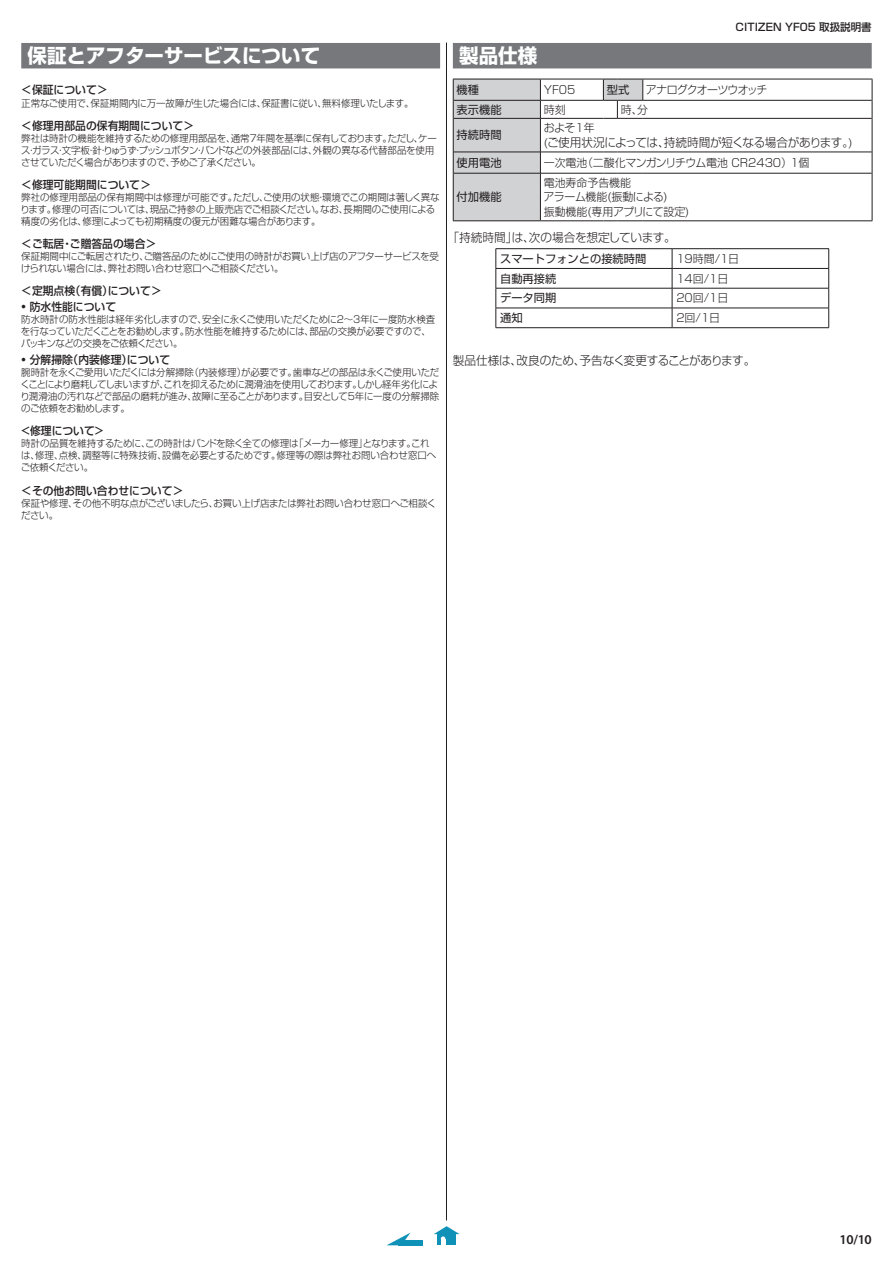
<style>
.page{position:relative;width:893px;height:1263px;background:#fff}
.page>*{position:absolute;margin:0;border:0;box-sizing:border-box;transform-origin:0 0}
.t1{font:700 19.5px "Shin Go Pro";color:#fff}
.t2{font:600 13.5px "Myriad Pro";color:#231f20}
.t3{font:300 12px "Shin Go Pro";letter-spacing:-.02em;color:#231f20}
.t4{font:500 11.25px "Shin Go Pro";color:#231f20;scale:.96 1}
.t5{font:300 11.25px/14.7px "Shin Go Pro";color:#231f20}
.t6{font:11.25px "Shin Go Pro";color:#231f20}
.t7{font:300 11.25px "Shin Go Pro";letter-spacing:-.09em;color:#231f20}
.t8{font:500 10.5px "Shin Go Pro";color:#231f20}
.t9{font:300 9.75px/12px "Shin Go Pro";letter-spacing:-.02em;color:#231f20}
.s1{font-size:11.25px}
</style>
<div class="page">
<svg style="left:434px;top:1226px;width:26px;height:19px"></svg>
<div style="left:398px;top:1240px;width:24px;height:5px;background:#1092b8"></div>
<svg style="left:387px;top:1232px;width:24px;height:13px"></svg>
<div style="left:453px;top:43px;width:419px;height:25px;background:#76787b"></div>
<hr style="left:643px;top:100px;width:229px;height:1px;background:#231f20">
<hr style="left:643px;top:118px;width:229px;height:1px;background:#231f20">
<hr style="left:643px;top:152px;width:229px;height:1px;background:#231f20">
<hr style="left:643px;top:79px;width:229px;height:1px;background:#231f20">
<svg style="left:872px;top:79px;width:1px;height:39px"></svg>
<hr style="left:872px;top:118px;width:1px;height:34px;background:#231f20">
<svg style="left:872px;top:152px;width:1px;height:21px"></svg>
<hr style="left:872px;top:173px;width:1px;height:47px;background:#231f20">
<hr style="left:643px;top:220px;width:229px;height:1px;background:#231f20">
<svg style="left:453px;top:79px;width:191px;height:142px"></svg>
<hr style="left:643px;top:173px;width:229px;height:1px;background:#231f20">
<hr style="left:496px;top:248px;width:176px;height:1px;background:#231f20">
<hr style="left:672px;top:248px;width:157px;height:1px;background:#231f20">
<hr style="left:496px;top:268px;width:176px;height:1px;background:#231f20">
<hr style="left:672px;top:268px;width:157px;height:1px;background:#231f20">
<hr style="left:496px;top:288px;width:176px;height:1px;background:#231f20">
<hr style="left:672px;top:288px;width:157px;height:1px;background:#231f20">
<hr style="left:496px;top:308px;width:176px;height:1px;background:#231f20">
<svg style="left:496px;top:249px;width:1px;height:78px"></svg>
<hr style="left:672px;top:308px;width:157px;height:1px;background:#231f20">
<svg style="left:672px;top:249px;width:1px;height:78px"></svg>
<svg style="left:828px;top:249px;width:1px;height:78px"></svg>
<hr style="left:496px;top:327px;width:176px;height:1px;background:#231f20">
<hr style="left:672px;top:327px;width:157px;height:1px;background:#231f20">
<div style="left:21px;top:43px;width:419px;height:25px;background:#76787b"></div>
<hr style="left:446px;top:43px;width:1px;height:1177px;background:#231f20">
<h1 class="t1" style="left:28px;top:40px;width:294px">保証とアフターサービスについて</h1>
<p class="t4" style="left:21px;top:81px;width:92px">＜保証について＞</p>
<p class="t9" style="left:21px;top:96px;width:394px">正常なご使用で、保証期間内に万一故障が生じた場合には、保証書に従い、無料修理いたします。</p>
<p class="t4" style="left:21px;top:116px;width:182px">＜修理用部品の保有期間について＞</p>
<p class="t9" style="left:21px;top:131px;width:417px">弊社は時計の機能を維持するための修理用部品を、通常７年間を基準に保有しております。ただし、ケース・ガラス・文字板・針・りゅうず・プッシュボタン・バンドなどの外装部品には、外観の異なる代替部品を使用させていただく場合がありますので、予めご了承ください。</p>
<p class="t4" style="left:21px;top:175px;width:136px">＜修理可能期間について＞</p>
<p class="t9" style="left:20px;top:190px;width:421px">弊社の修理用部品の保有期間中は修理が可能です。ただし、ご使用の状態・環境でこの期間は著しく異なります。修理の可否については、現品ご持参の上販売店でご相談ください。なお、長期間のご使用による精度の劣化は、修理によっても初期精度の復元が困難な場合があります。</p>
<p class="t4" style="left:21px;top:235px;width:142px">＜ご転居・ご贈答品の場合＞</p>
<p class="t9" style="left:21px;top:249px;width:419px">保証期間中にご転居されたり、ご贈答品のためにご使用の時計がお買い上げ店のアフターサービスを受けられない場合には、弊社お問い合わせ窓口へご相談ください。</p>
<p class="t4" style="left:21px;top:282px;width:148px">＜定期点検（有償）について＞</p>
<p class="t4" style="left:21px;top:298px;width:100px">• 防水性能について</p>
<p class="t9" style="left:21px;top:312px;width:416px">防水時計の防水性能は経年劣化しますので、安全に永くご使用いただくために2～3年に一度防水検査を行なっていただくことをお勧めします。防水性能を維持するためには、部品の交換が必要ですので、パッキンなどの交換をご依頼ください。</p>
<p class="t4" style="left:21px;top:350px;width:157px">• 分解掃除（内装修理）について</p>
<p class="t9" style="left:20px;top:365px;width:420px">腕時計を永くご愛用いただくには分解掃除（内装修理）が必要です。歯車などの部品は永くご使用いただくことにより磨耗してしまいますが、これを抑えるために潤滑油を使用しております。しかし経年劣化により潤滑油の汚れなどで部品の磨耗が進み、故障に至ることがあります。目安として5年に一度の分解掃除のご依頼をお勧めします。</p>
<p class="t4" style="left:21px;top:422px;width:87px">&lt;修理について&gt;</p>
<p class="t9" style="left:21px;top:437px;width:417px">時計の品質を維持するために、この時計はバンドを除く全ての修理は「メーカー修理」となります。これは、修理、点検、調整等に特殊技術、設備を必要とするためです。修理等の際は弊社お問い合わせ窓口へご依頼ください。</p>
<p class="t4" style="left:21px;top:481px;width:170px">＜その他お問い合わせについて＞</p>
<p class="t9" style="left:21px;top:496px;width:417px">保証や修理、その他不明な点がございましたら、お買い上げ店または弊社お問い合わせ窓口へご相談ください。</p>
<p class="t8" style="left:736px;top:18px;width:138px">CITIZEN YF05 取扱説明書</p>
<h1 class="t1" style="left:459px;top:40px;width:79px">製品仕様</h1>
<p class="t6" style="left:457px;top:80px;width:24px">機種</p>
<p class="t5" style="left:544px;top:81px;width:33px">YF05</p>
<p class="t6" style="left:607px;top:80px;width:24px">型式</p>
<p class="t7" style="left:646px;top:80px;width:123px">アナログクオーツウオッチ</p>
<p class="t6" style="left:457px;top:100px;width:46px">表示機能</p>
<p class="t5" style="left:544px;top:101px;width:23px">時刻</p>
<p class="t5" style="left:621px;top:101px;width:29px">時、分</p>
<p class="t6" style="left:457px;top:126px;width:46px">持続時間</p>
<p class="t5" style="left:544px;top:119px;width:52px">およそ1年</p>
<p class="t3" style="left:544px;top:133px;width:311px"><span class="s1">(</span>ご使用状況によっては、持続時間が短くなる場合があります<span class="s1">。)</span></p>
<p class="t6" style="left:457px;top:153px;width:46px">使用電池</p>
<p class="t5" style="left:544px;top:154px;width:267px">一次電池（二酸化マンガンリチウム電池 CR2430）1個</p>
<p class="t6" style="left:457px;top:188px;width:46px">付加機能</p>
<p class="t5" style="left:543px;top:173px;width:147px">電池寿命予告機能<br>アラーム機能(振動による)<br>振動機能(専用アプリにて設定)</p>
<p class="t3" style="left:447px;top:227px;width:230px">「持続時間」は、次の場合を想定しています。</p>
<p class="t6" style="left:500px;top:249px;width:148px">スマートフォンとの接続時間</p>
<p class="t5" style="left:676px;top:250px;width:64px">19時間/1日</p>
<p class="t6" style="left:500px;top:269px;width:58px">自動再接続</p>
<p class="t5" style="left:676px;top:270px;width:53px">14回/1日</p>
<p class="t6" style="left:500px;top:289px;width:58px">データ同期</p>
<p class="t5" style="left:676px;top:289px;width:53px">20回/1日</p>
<p class="t6" style="left:500px;top:309px;width:24px">通知</p>
<p class="t5" style="left:676px;top:309px;width:45px">2回/1日</p>
<p class="t3" style="left:453px;top:351px;width:304px">製品仕様は、改良のため、予告なく変更することがあります。</p>
<h2 class="t2" style="left:840px;top:1231px;width:34px">10/10</h2>
</div>
